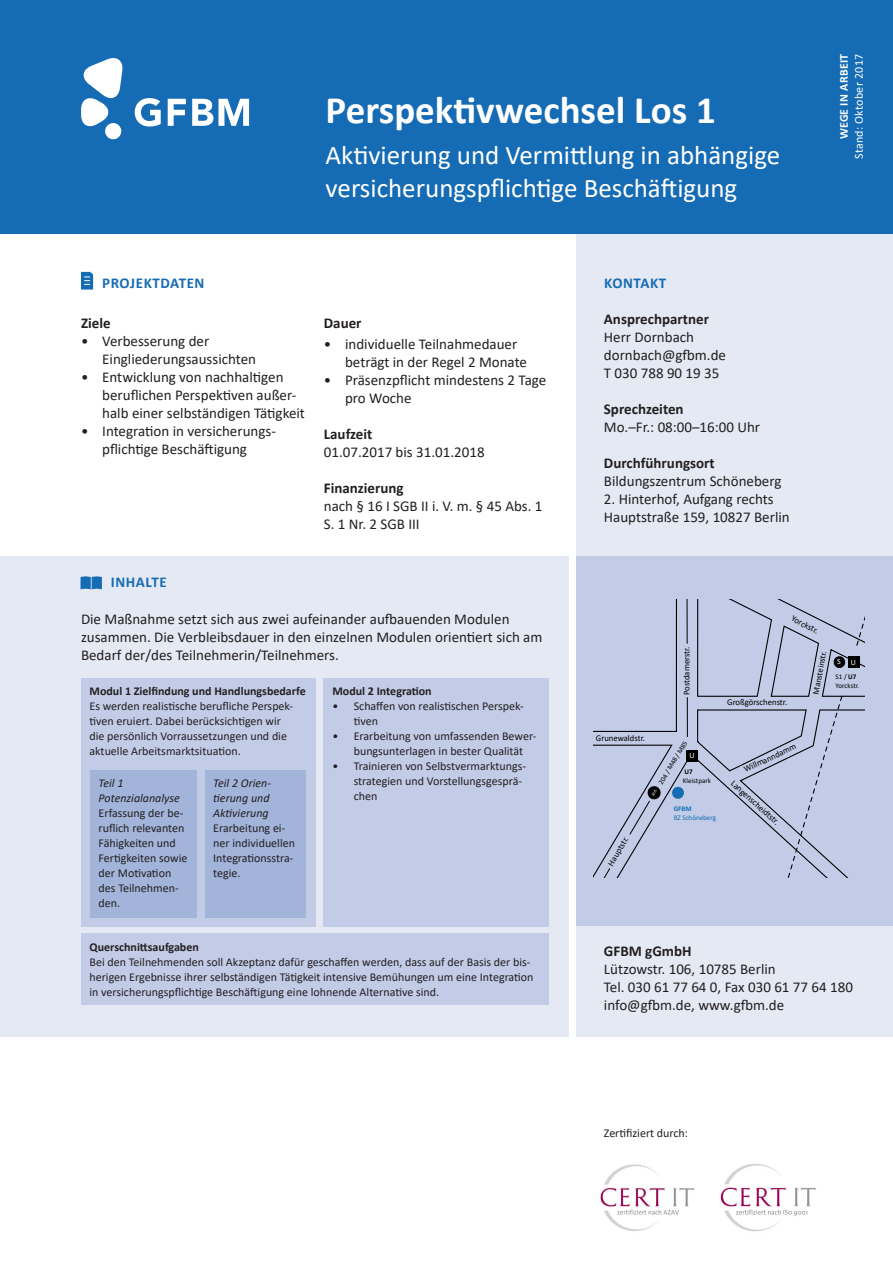
<style>
.page{position:relative;width:893px;height:1263px;background:#fff}
.page>*{position:absolute;margin:0;border:0;box-sizing:border-box;transform-origin:0 0}
.t1{font:700 39px "Calibri";color:#fff}
.t2{font:27px/32.4px "Calibri";color:#fff}
.t3{font:15px/18px "Calibri";color:#231f20}
.t4{font:700 15px "Calibri";color:#231f20}
.t5{font:700 15px "Calibri";letter-spacing:.04em;color:#166cb4}
.t6{font:12px/15px "Calibri";color:#231f20}
.t7{font:700 12px "Calibri";color:#231f20}
.t8{font:italic 12px/15px "Calibri";color:#231f20}
.t9{font:12px "Calibri";letter-spacing:.02em;color:#fff}
.t10{font:700 12px "Calibri";letter-spacing:.02em;color:#fff}
.t11{font:8.85px "Calibri";letter-spacing:-.005em;color:#000}
.t12{font:8.7px "Calibri";letter-spacing:-.01em;color:#000}
.t13{font:7.95px "Calibri";color:#fff}
.t14{font:7.2px/8.6px "Calibri";color:#000}
.t15{font:7.2px "Calibri";color:#166cb4}
.t16{font:700 7.2px "Calibri";color:#166cb4}
.t17{font:700 7.2px "Calibri";color:#000}
.t18{font:7.05px "Calibri";color:#000}
.s1{font-weight:700}
</style>
<div class="page">
<div style="left:576px;top:162px;width:317px;height:875px;background:#e5e9f4"></div>
<div style="left:576px;top:556px;width:317px;height:370px;background:#c2cce7"></div>
<div style="left:0;top:556px;width:568px;height:481px;background:#e5e9f4"></div>
<div style="left:0;top:0;width:893px;height:234px;background:#166cb4"></div>
<svg style="left:135px;top:98px;width:26px;height:29px"></svg>
<svg style="left:168px;top:99px;width:18px;height:27px"></svg>
<svg style="left:192px;top:99px;width:57px;height:27px"></svg>
<svg style="left:81px;top:58px;width:42px;height:81px"></svg>
<img style="left:601px;top:1164px;width:215px;height:68px">
<svg style="left:81px;top:272px;width:12px;height:18px"></svg>
<svg style="left:81px;top:576px;width:21px;height:13px"></svg>
<svg style="left:593px;top:600px;width:271px;height:277px"></svg>
<div style="left:848px;top:656px;width:11px;height:12px;background:#000"></div>
<div style="left:672px;top:787px;width:12px;height:12px;background:#166cb4;border-radius:50%"></div>
<hr style="left:687px;top:600px;width:1px;height:44px;background:#000">
<svg style="left:687px;top:697px;width:1px;height:40px"></svg>
<svg style="left:600px;top:868px;width:11px;height:9px"></svg>
<svg style="left:833px;top:655px;width:13px;height:14px"></svg>
<div style="left:687px;top:750px;width:11px;height:12px;background:#000"></div>
<div style="left:81px;top:678px;width:234px;height:248px;background:#c2cce7"></div>
<div style="left:81px;top:934px;width:468px;height:71px;background:#c2cce7"></div>
<div style="left:90px;top:770px;width:107px;height:148px;background:#a2b4da"></div>
<div style="left:205px;top:770px;width:101px;height:148px;background:#a2b4da"></div>
<div style="left:324px;top:678px;width:225px;height:248px;background:#c2cce7"></div>
<svg style="left:629px;top:785px;width:32px;height:50px"></svg>
<h1 class="t1" style="left:326px;top:83px;width:392px">Perspektivwechsel Los 1</h1>
<h2 class="t2" style="left:326px;top:139px;width:456px">Aktivierung und Vermittlung in abhängige versicherungspflichtige Beschäftigung</h2>
<p class="t10" style="left:835px;top:139px;width:87px;rotate:-90deg">WEGE IN ARBEIT</p>
<p class="t9" style="left:851px;top:159px;width:107px;rotate:-90deg">Stand: Oktober 2017</p>
<p class="t5" style="left:102px;top:272px;width:104px">PROJEKTDATEN</p>
<p class="t4" style="left:81px;top:312px;width:31px">Ziele</p>
<p class="t3" style="left:102px;top:331px;width:155px;text-indent:-21px">• Verbesserung der<br>Eingliederungsaussichten</p>
<p class="t3" style="left:102px;top:367px;width:204px;text-indent:-21px">• Entwicklung von nachhaltigen beruflichen Perspektiven außer&shy;halb einer selbständigen Tätigkeit</p>
<p class="t3" style="left:81px;top:421px;width:196px;text-align:center">• Integration in versicherungs&shy;pflichtige Beschäftigung</p>
<p class="t5" style="left:111px;top:571px;width:57px">INHALTE</p>
<p class="t4" style="left:324px;top:312px;width:39px">Dauer</p>
<p class="t3" style="left:345px;top:335px;width:183px;text-indent:-21px">• individuelle Teilnahmedauer beträgt in der Regel 2 Monate</p>
<p class="t3" style="left:345px;top:371px;width:203px;text-indent:-21px">• Präsenzpflicht mindestens 2 Tage pro Woche</p>
<p class="t4" style="left:324px;top:423px;width:50px">Laufzeit</p>
<p class="t3" style="left:324px;top:443px;width:162px">01.07.2017 bis 31.01.2018</p>
<p class="t4" style="left:324px;top:477px;width:81px">Finanzierung</p>
<p class="t3" style="left:324px;top:497px;width:220px">nach § 16 I SGB II i. V. m. § 45 Abs. 1<br>S. 1 Nr. 2 SGB III</p>
<p class="t3" style="left:81px;top:609px;width:463px">Die Maßnahme setzt sich aus zwei aufeinander aufbauenden Modulen zusammen. Die Verbleibsdauer in den einzelnen Modulen orientiert sich am<br>Bedarf der/des Teilnehmerin/Teilnehmers.</p>
<p class="t7" style="left:90px;top:683px;width:218px">Modul 1 Zielfindung und Handlungsbedarfe</p>
<p class="t6" style="left:90px;top:698px;width:205px">Es werden realistische berufliche Perspek&shy;tiven eruiert. Dabei berücksichtigen wir die persönlich Vorraussetzungen und die aktuelle Arbeitsmarktsituation.</p>
<p class="t8" style="left:99px;top:775px;width:83px">Teil 1<br>Potenzialanalyse</p>
<p class="t6" style="left:99px;top:805px;width:90px">Erfassung der be&shy;ruflich relevanten<br>Fähigkeiten und<br>Fertigkeiten sowie der Motivation des Teilnehmen&shy;den.</p>
<p class="t8" style="left:213px;top:775px;width:59px">Teil 2 Orien&shy;tierung und<br>Aktivierung</p>
<p class="t6" style="left:213px;top:820px;width:83px">Erarbeitung ei&shy;ner individuellen<br>Integrationsstra&shy;tegie.</p>
<p class="t7" style="left:332px;top:683px;width:101px">Modul 2 Integration</p>
<p class="t6" style="left:354px;top:698px;width:172px;text-indent:-21px">• Schaffen von realistischen Perspek&shy;tiven</p>
<p class="t6" style="left:354px;top:728px;width:184px;text-indent:-21px">• Erarbeitung von umfassenden Bewer&shy;bungsunterlagen in bester Qualität</p>
<p class="t6" style="left:354px;top:758px;width:174px;text-indent:-21px">• Trainieren von Selbstvermarktungs&shy;strategien und Vorstellungsgesprä&shy;chen</p>
<p class="t5" style="left:604px;top:272px;width:64px">KONTAKT</p>
<p class="t4" style="left:604px;top:308px;width:107px">Ansprechpartner</p>
<p class="t3" style="left:604px;top:327px;width:124px">Herr Dornbach dornbach@gfbm.de<br>T 030 788 90 19 35</p>
<p class="t4" style="left:604px;top:398px;width:81px">Sprechzeiten</p>
<p class="t3" style="left:604px;top:417px;width:158px">Mo.–Fr.: 08:00–16:00 Uhr</p>
<p class="t4" style="left:604px;top:452px;width:112px">Durchführungsort</p>
<p class="t3" style="left:604px;top:471px;width:179px">Bildungszentrum Schöneberg</p>
<p class="t3" style="left:604px;top:489px;width:187px">2. Hinterhof, Aufgang rechts<br>Hauptstraße 159, 10827 Berlin</p>
<p class="t11" style="left:596px;top:732px;width:51px">Grunewaldstr.</p>
<p class="t12" style="left:605px;top:862px;width:34px;rotate:-60deg">Hauptstr.</p>
<p class="t12" style="left:680px;top:695px;width:51px;rotate:-90deg">Postdamerstr.</p>
<p class="t12" style="left:795px;top:612px;width:31px;rotate:27deg">Yorckstr.</p>
<p class="t12" style="left:810px;top:693px;width:46px;rotate:-80deg">Mansteinstr.</p>
<p class="t11" style="left:727px;top:696px;width:61px">Großgörschenstr.</p>
<p class="t13" style="left:836px;top:656px;width:7px">US</p>
<p class="t13" style="left:851px;top:656px;width:7px">U</p>
<p class="t14" style="left:836px;top:672px;width:25px">S1 / <span class="s1">U7<br></span>Yorckstr.</p>
<p class="t18" style="left:656px;top:781px;width:51px;rotate:-59deg">204 / M48 / M85</p>
<p class="t13" style="left:689px;top:750px;width:7px">U</p>
<p class="t17" style="left:684px;top:766px;width:10px">U7</p>
<p class="t14" style="left:683px;top:776px;width:30px">Kleistpark</p>
<p class="t16" style="left:674px;top:803px;width:19px">GFBM</p>
<p class="t15" style="left:674px;top:812px;width:44px">BZ Schöneberg</p>
<p class="t12" style="left:742px;top:764px;width:58px;rotate:-25deg">Willmanndamm</p>
<p class="t12" style="left:736px;top:777px;width:63px;rotate:42deg">Langenscheidtstr.</p>
<p class="t7" style="left:90px;top:939px;width:111px">Querschnittsaufgaben</p>
<p class="t6" style="left:90px;top:954px;width:445px">Bei den Teilnehmenden soll Akzeptanz dafür geschaffen werden, dass auf der Basis der bis&shy;herigen Ergebnisse ihrer selbständigen Tätigkeit intensive Bemühungen um eine Integration in versicherungspflichtige Beschäftigung eine lohnende Alternative sind.</p>
<p class="t4" style="left:604px;top:941px;width:89px">GFBM gGmbH</p>
<p class="t3" style="left:604px;top:960px;width:251px">Lützowstr. 106, 10785 Berlin<br>Tel. 030 61 77 64 0, Fax 030 61 77 64 180 info@gfbm.de, www.gfbm.de</p>
<p class="t6" style="left:604px;top:1125px;width:86px">Zertifiziert durch:</p>
</div>
